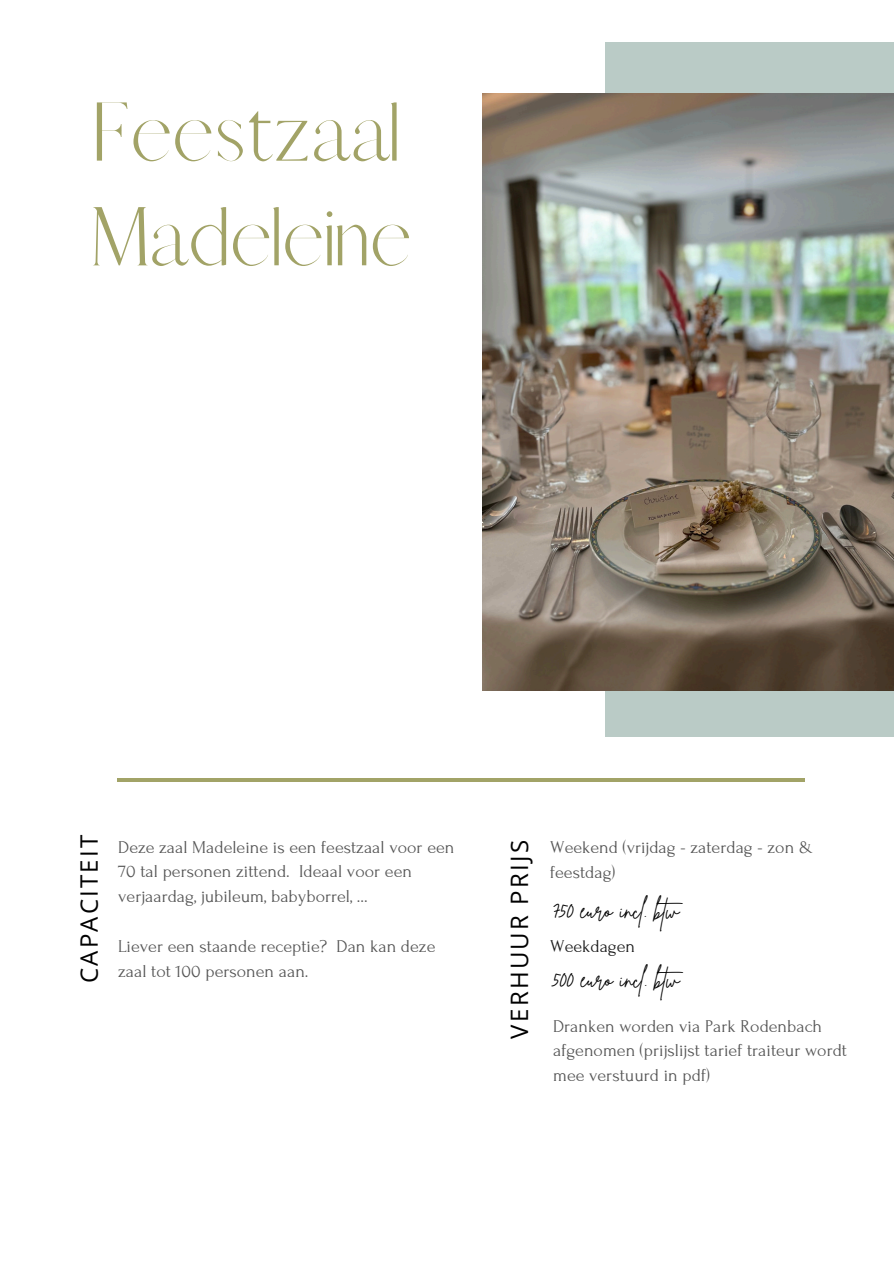
<style>
.page{position:relative;width:894px;height:1264px;background:#fff}
.page>*{position:absolute;margin:0;border:0;box-sizing:border-box;transform-origin:0 0}
.t1{font:75px/104.7px "Afrah";color:#a2a367}
.t2{font:24px "Open Sans";letter-spacing:.09em;color:#000}
.t3{font:23.1px "Brittany Signature";color:#000}
.t4{font:18px/24.8px "Forum";color:#545454}
.t5{font:18px "Forum";color:#181818}
</style>
<div class="page">
<hr style="left:117px;top:778px;width:688px;height:3px;background:#a2a367">
<div style="left:605px;top:42px;width:288px;height:694px;background:#bacbc6"></div>
<img style="left:482px;top:93px;width:411px;height:598px">
<h1 class="t1" style="left:89px;top:81px;width:323px">Feestzaal<br>Madeleine</h1>
<p class="t2" style="left:72px;top:983px;width:150px;rotate:-90deg">CAPACITEIT</p>
<h2 class="t2" style="left:502px;top:1038px;width:200px;rotate:-90deg">VERHUUR PRIJS</h2>
<h2 class="t4" style="left:118px;top:834px;width:337px">Deze zaal Madeleine is een feestzaal voor een<br>70 tal personen zittend. Ideaal voor een verjaardag, jubileum, babyborrel, ...</h2>
<p class="t4" style="left:118px;top:933px;width:318px">Liever een staande receptie? Dan kan deze zaal tot 100 personen aan.</p>
<p class="t4" style="left:550px;top:835px;width:264px">Weekend (vrijdag - zaterdag - zon &amp; feestdag)</p>
<h3 class="t3" style="left:553px;top:894px;width:137px">750 euro incl. btw</h3>
<p class="t3" style="left:552px;top:964px;width:138px">500 euro incl. btw</p>
<h3 class="t4" style="left:553px;top:1013px;width:270px">Dranken worden via Park Rodenbach</h3>
<p class="t4" style="left:553px;top:1038px;width:295px">afgenomen (prijslijst tarief traiteur wordt mee verstuurd in pdf)</p>
<p class="t5" style="left:550px;top:936px;width:86px">Weekdagen</p>
</div>
